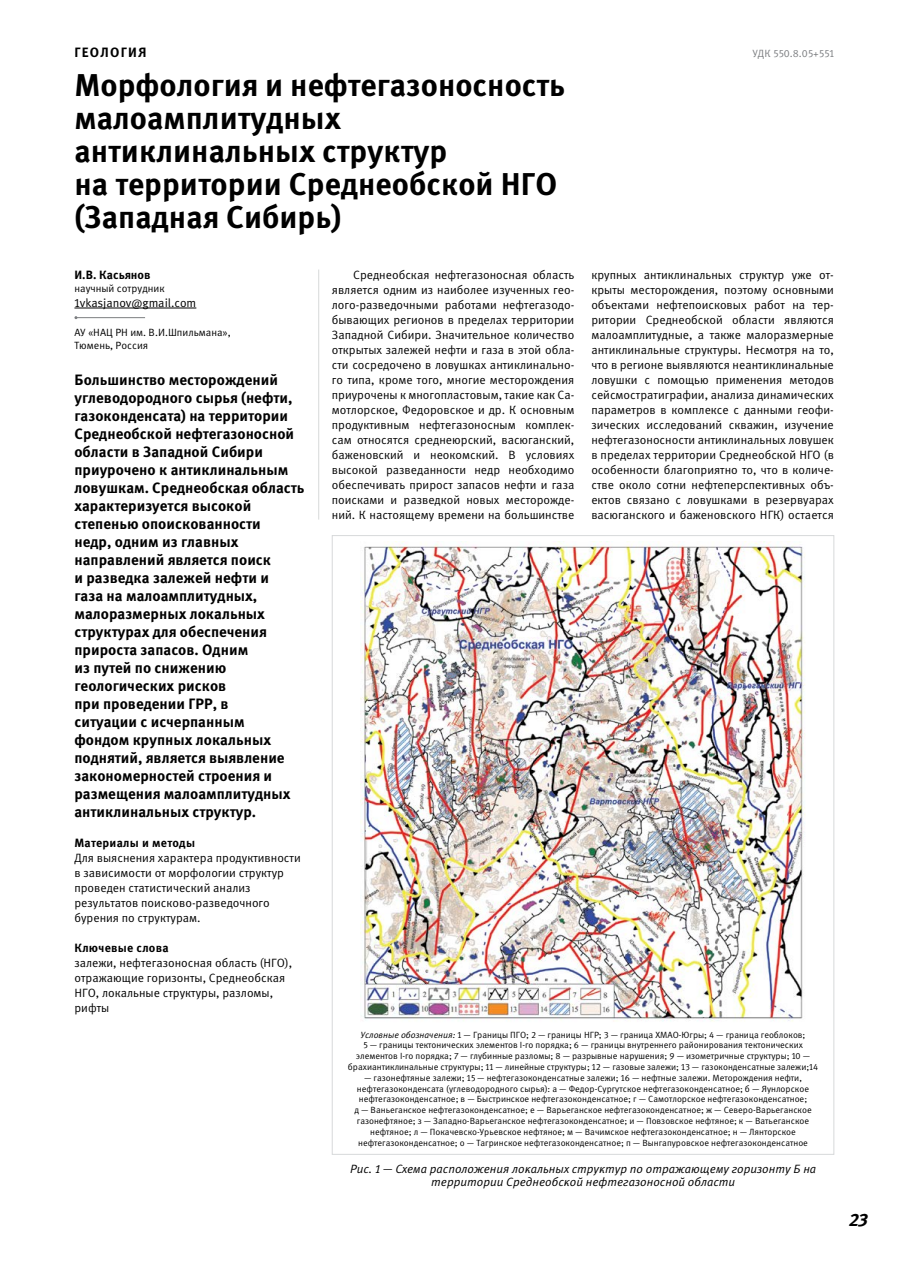
<style>
.page{position:relative;width:919px;height:1272px;background:#fff}
.page>*{position:absolute;margin:0;border:0;box-sizing:border-box;transform-origin:0 0}
.t1{font:700 31.5px/33px "Meta Pro";color:#000}
.t2{font:italic 700 18px "Meta Pro";color:#000}
.t3{font:700 15px/18px "Meta Pro";color:#000}
.t4{font:700 13.5px "Meta Pro";color:#000}
.t5{font:12px/15px "Meta Pro";color:#000}
.t6{font:italic 12px/13.5px "Meta Pro";color:#000;text-align:center}
.t7{font:700 12px "Meta Pro";letter-spacing:.02em;color:#000}
.t8{font:700 12px "Meta Pro";color:#000}
.t9{font:10.5px/13.5px "Meta Pro";color:#000}
.t10{font:10.5px "Meta Pro";color:#7c7e81}
.t11{font:9px/10.8px "Meta Pro";color:#000;text-align:center}
.s1{font-style:italic}
</style>
<div class="page">
<hr style="left:74px;top:308px;width:122px;height:1px;background:#000">
<img style="left:360px;top:541px;width:445px;height:481px">
<hr style="left:76px;top:317px;width:69px;height:1px;background:#7c7e81">
<hr style="left:318px;top:269px;width:1px;height:250px;background:#d7d9da">
<p class="t4" style="left:74px;top:44px;width:18px">Геология</p>
<p class="t10" style="left:752px;top:47px;width:82px">УДК 550.8.05+551</p>
<h1 class="t1" style="left:74px;top:70px;width:492px">Морфология и нефтегазоносность малоамплитудных антиклинальных структур<br>на территории Среднеобской НГО (Западная Сибирь)</h1>
<p class="t8" style="left:74px;top:267px;width:78px">И.В. Касьянов</p>
<p class="t9" style="left:74px;top:282px;width:92px">научный сотрудник</p>
<p class="t5" style="left:74px;top:296px;width:123px">1vkasjanov@gmail.com</p>
<p class="t9" style="left:74px;top:325px;width:158px">АУ «НАЦ РН им. В.И.Шпильмана»,<br>Тюмень, Россия</p>
<p class="t3" style="left:74px;top:371px;width:232px">Большинство месторождений углеводородного сырья (нефти, газоконденсата) на территории<br>Среднеобской нефтегазоносной области в Западной Сибири приурочено к антиклинальным ловушкам. Среднеобская область характеризуется высокой степенью опоискованности<br>недр, одним из главных направлений является поиск<br>и разведка залежей нефти и<br>газа на малоамплитудных, малоразмерных локальных структурах для обеспечения прироста запасов. Одним<br>из путей по снижению геологических рисков<br>при проведении ГРР, в<br>ситуации с исчерпанным<br>фондом крупных локальных поднятий, является выявление закономерностей строения и размещения малоамплитудных антиклинальных структур.</p>
<p class="t7" style="left:74px;top:835px;width:122px">Материалы и методы</p>
<p class="t5" style="left:74px;top:851px;width:228px">Для выяснения характера продуктивности в зависимости от морфологии структур проведен статистический анализ результатов поисково-разведочного бурения по структурам.</p>
<p class="t7" style="left:74px;top:940px;width:96px">Ключевые слова</p>
<p class="t5" style="left:74px;top:956px;width:219px">залежи, нефтегазоносная область (НГО), отражающие горизонты, Среднеобская<br>НГО, локальные структуры, разломы, рифты</p>
<p class="t5" style="left:332px;top:267px;width:244px;text-align:justify;text-indent:21px">Среднеобская нефтегазоносная область является одним из наиболее изученных гео&shy;лого-разведочными работами нефтегазодо&shy;бывающих регионов в пределах территории Западной Сибири. Значительное количество открытых залежей нефти и газа в этой обла&shy;сти сосредочено в ловушках антиклинально&shy;го типа, кроме того, многие месторождения приурочены к многопластовым, такие как Са&shy;мотлорское, Федоровское и др. К основным продуктивным нефтегазоносным комплек&shy;сам относятся среднеюрский, васюганский, баженовский и неокомский. В условиях высокой разведанности недр необходимо обеспечивать прирост запасов нефти и газа поисками и разведкой новых месторожде&shy;ний. К настоящему времени на большинстве</p>
<p class="t5" style="left:591px;top:267px;width:244px;text-align:justify">крупных антиклинальных структур уже от&shy;крыты месторождения, поэтому основными объектами нефтепоисковых работ на тер&shy;ритории Среднеобской области являются малоамплитудные, а также малоразмерные антиклинальные структуры. Несмотря на то, что в регионе выявляются неантиклинальные ловушки с помощью применения методов сейсмостратиграфии, анализа динамических параметров в комплексе с данными геофи&shy;зических исследований скважин, изучение нефтегазоносности антиклинальных ловушек в пределах территории Среднеобской НГО (в особенности благоприятно то, что в количе&shy;стве около сотни нефтеперспективных объ&shy;ектов связано с ловушками в резервуарах васюганского и баженовского НГК) остается</p>
<p class="t11" style="left:348px;top:1029px;width:471px"><span class="s1">Условные обозначения:</span> 1 — Границы ПГО; 2 — границы НГР; 3 — граница ХМАО-Югры; 4 — граница геоблоков;<br>5 — границы тектонических элементов I-го порядка; 6 — границы внутреннего районирования тектонических элементов I-го порядка; 7 — глубинные разломы; 8 — разрывные нарушения; 9 — изометричные структуры; 10 — брахиантиклинальные структуры; 11 — линейные структуры; 12 — газовые залежи; 13 — газоконденсатные залежи;14</p>
<p class="t11" style="left:354px;top:1072px;width:459px">— газонефтяные залежи; 15 — нефтегазоконденсатные залежи; 16 — нефтные залежи. Меторождения нефти, нефтегазоконденсата (углеводородного сырья): а — Федор-Сургутское нефтегазоконденсатное; б — Яунлорское нефтегазоконденсатное; в — Быстринское нефтегазоконденсатное; г — Самотлорское нефтегазоконденсатное;<br>д — Ваньеганское нефтегазоконденсатное; е — Варьеганское нефтегазоконденсатное; ж — Северо-Варьеганское газонефтяное; з — Западно-Варьеганское нефтегазоконденсатное; и — Повзовское нефтяное; к — Ватьеганское нефтяное; л — Покачевско-Урьевское нефтяное; м — Вачимское нефтегазоконденсатное; н — Лянторское нефтегазоконденсатное; о — Тагринское нефтегазоконденсатное; п — Вынгапуровское нефтегазоконденсатное</p>
<p class="t6" style="left:350px;top:1162px;width:467px">Рис. 1 — Схема расположения локальных структур по отражающему горизонту Б на территории Среднеобской нефтегазоносной области</p>
<h2 class="t2" style="left:848px;top:1208px;width:21px">23</h2>
</div>
